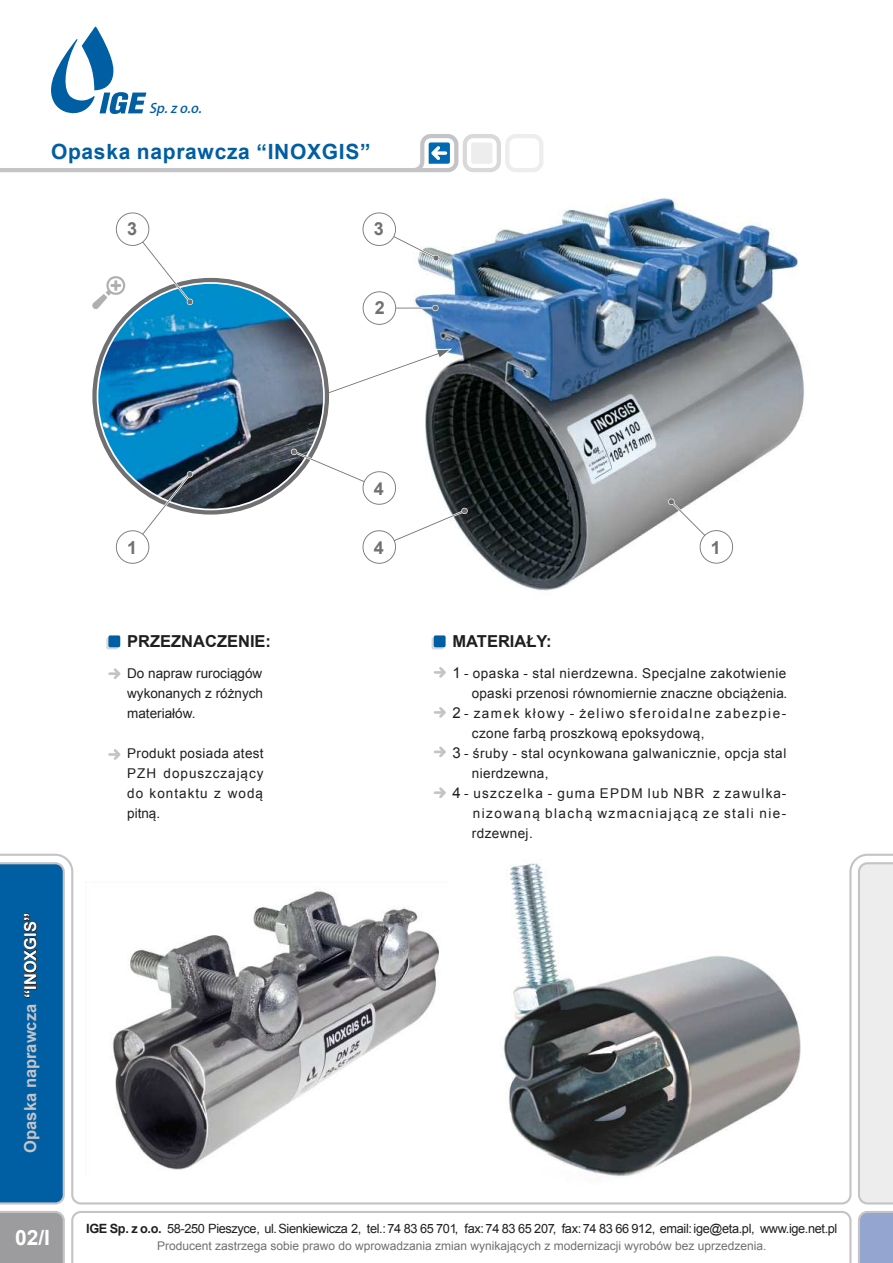
<style>
.page{position:relative;width:893px;height:1263px;background:#fff}
.page>*{position:absolute;margin:0;border:0;box-sizing:border-box;transform-origin:0 0}
.t1{font:700 21px "Arial";letter-spacing:.035em;color:#005ea3}
.t2{font:700 21px "Arial";color:#fff}
.t3{font:700 18px "Arial";color:#707073}
.t4{font:700 16.5px "Arial";color:#1f1f21}
.t5{font:700 16.5px "Arial";color:#c4c4c7}
.t6{font:15px "Arial";color:#1f1f21}
.t7{font:13.5px/20px "Arial";letter-spacing:.04em;color:#1f1f21;text-align:justify}
.t8{font:13.5px/20px "Arial";letter-spacing:.02em;color:#1f1f21;text-align:center}
.t9{font:13.5px/20px "Arial";letter-spacing:.11em;color:#1f1f21}
.t10{font:italic 13.05px "Adobe Heiti Std";color:#005ea3}
.t11{font:12.75px "Arial";letter-spacing:-.03em;color:#1f1f21}
.t12{font:12px "Arial";color:#707073}
.s1{color:#fff}
.s2{font-weight:700}
</style>
<div class="page">
<svg style="left:432px;top:637px;width:11px;height:12px"></svg>
<div style="left:434px;top:635px;width:12px;height:12px;background:#005ea3;border-radius:2px"></div>
<svg style="left:434px;top:667px;width:12px;height:11px"></svg>
<svg style="left:434px;top:707px;width:12px;height:11px"></svg>
<svg style="left:434px;top:746px;width:12px;height:11px"></svg>
<svg style="left:434px;top:787px;width:12px;height:11px"></svg>
<svg style="left:106px;top:637px;width:12px;height:12px"></svg>
<div style="left:108px;top:635px;width:12px;height:12px;background:#005ea3;border-radius:2px"></div>
<svg style="left:108px;top:668px;width:12px;height:11px"></svg>
<svg style="left:108px;top:749px;width:12px;height:11px"></svg>
<svg style="left:0;top:861px;width:893px;height:402px"></svg>
<svg style="left:51px;top:27px;width:95px;height:87px"></svg>
<svg style="left:0;top:134px;width:543px;height:38px"></svg>
<img style="left:85px;top:882px;width:362px;height:294px">
<img style="left:418px;top:198px;width:387px;height:393px">
<svg style="left:362px;top:290px;width:78px;height:36px"></svg>
<svg style="left:362px;top:208px;width:78px;height:54px"></svg>
<svg style="left:667px;top:498px;width:69px;height:69px"></svg>
<img style="left:93px;top:277px;width:236px;height:237px">
<svg style="left:290px;top:448px;width:178px;height:120px"></svg>
<svg style="left:113px;top:470px;width:81px;height:94px"></svg>
<svg style="left:327px;top:349px;width:125px;height:45px"></svg>
<svg style="left:92px;top:212px;width:102px;height:98px"></svg>
<p class="t10" style="left:149px;top:102px;width:56px">Sp.z o.o.</p>
<h1 class="t1" style="left:51px;top:143px;width:321px">Opaska naprawcza “INOXGIS”</h1>
<h2 class="t3" style="left:127px;top:222px;width:12px">3</h2>
<h2 class="t3" style="left:374px;top:221px;width:12px">3</h2>
<h2 class="t3" style="left:375px;top:301px;width:12px">2</h2>
<p class="t5" style="left:24px;top:1152px;width:241px;rotate:-90deg">Opaska naprawcza <span class="s1">“INOXGIS”</span></p>
<h1 class="t2" style="left:15px;top:1230px;width:37px">02/I</h1>
<h2 class="t3" style="left:374px;top:481px;width:12px">4</h2>
<h2 class="t3" style="left:127px;top:541px;width:12px">1</h2>
<h2 class="t3" style="left:374px;top:541px;width:12px">4</h2>
<h2 class="t3" style="left:711px;top:540px;width:12px">1</h2>
<p class="t4" style="left:127px;top:635px;width:145px">PRZEZNACZENIE:</p>
<p class="t4" style="left:452px;top:635px;width:101px">MATERIAŁY:</p>
<p class="t7" style="left:127px;top:664px;width:137px">Do napraw rurociągów wykonanych z różnych materiałów.</p>
<p class="t7" style="left:127px;top:744px;width:138px">Produkt posiada atest PZH dopuszczający do kontaktu z wodą pitną.</p>
<p class="t6" style="left:452px;top:667px;width:10px">1</p>
<p class="t6" style="left:452px;top:707px;width:10px">2</p>
<p class="t6" style="left:452px;top:747px;width:10px">3</p>
<p class="t6" style="left:452px;top:787px;width:10px">4</p>
<p class="t8" style="left:464px;top:664px;width:325px">- opaska - stal nierdzewna. Specjalne zakotwienie opaski przenosi równomiernie znaczne obciążenia.</p>
<p class="t9" style="left:472px;top:704px;width:316px;text-indent:-8px">- zamek kłowy - żeliwo sferoidalne zabezpie&shy;czone farbą proszkową epoksydową,</p>
<p class="t7" style="left:472px;top:744px;width:316px;text-indent:-8px">- śruby - stal ocynkowana galwanicznie, opcja stal nierdzewna,</p>
<p class="t7" style="left:472px;top:784px;width:316px;text-indent:-8px">- uszczelka - guma EPDM lub NBR z zawulka&shy;nizowaną blachą wzmacniającą ze stali nie&shy;rdzewnej.</p>
<p class="t11" style="left:86px;top:1223px;width:753px"><span class="s2">IGE Sp. z o.o.</span> 58-250 Pieszyce, ul.Sienkiewicza 2, tel.: 74 83 65 701, fax: 74 83 65 207, fax: 74 83 66 912, email: ige@eta.pl, www.ige.net.pl</p>
<p class="t12" style="left:157px;top:1241px;width:611px">Producent zastrzega sobie prawo do wprowadzania zmian wynikających z modernizacji wyrobów bez uprzedzenia.</p>
</div>
